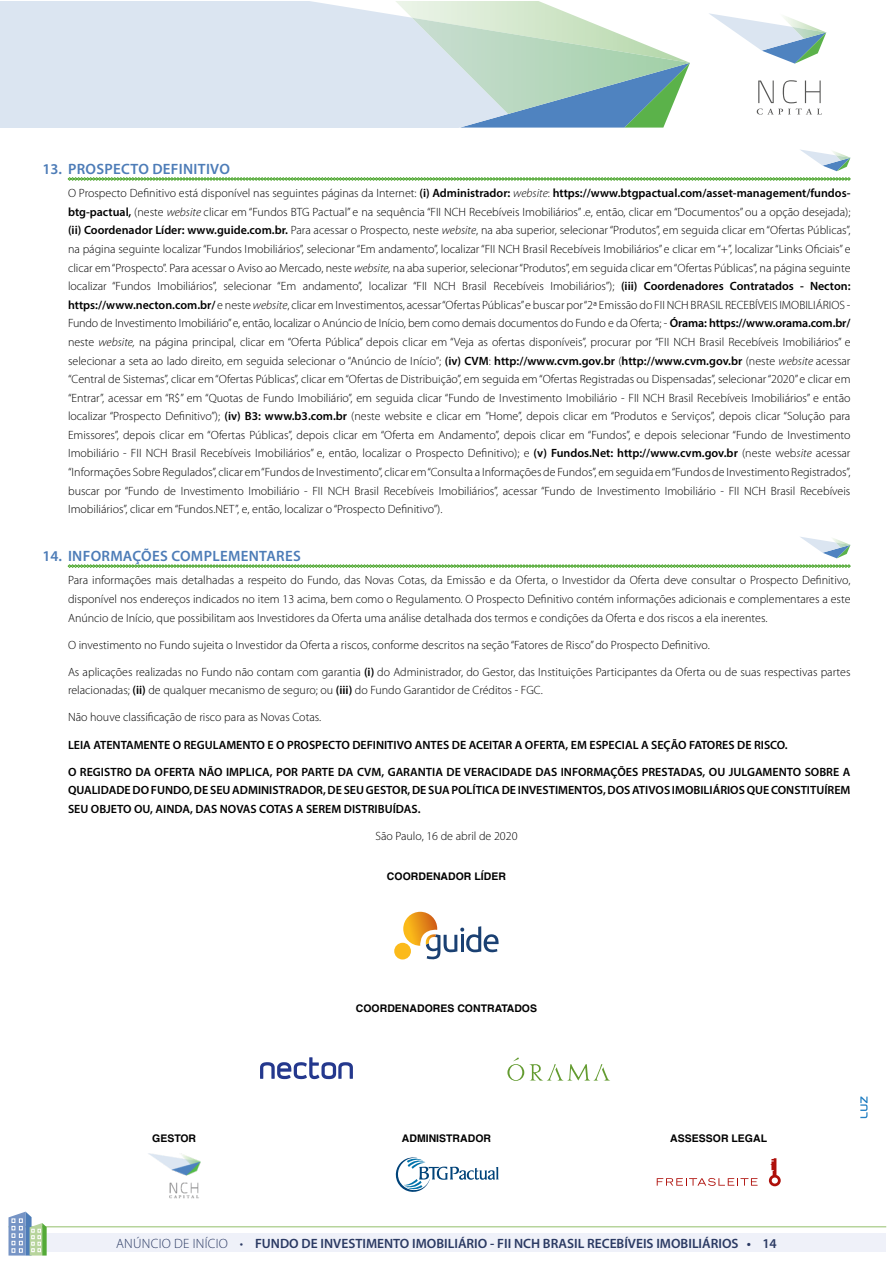
<style>
.page{position:relative;width:893px;height:1263px;background:#fff}
.page>*{position:absolute;margin:0;border:0;box-sizing:border-box;transform-origin:0 0}
.t1{font:600 15px "Myriad Pro";letter-spacing:.02em;color:#4d7cb7}
.t2{font:600 13.5px "Myriad Pro";color:#2b3a63}
.t3{font:300 12px/18.6px "Myriad Pro";color:#000;text-align:justify}
.t4{font:600 12px/18.6px "Myriad Pro";color:#000;text-align:justify}
.t5{font:700 10.5px "Helvetica";color:#000}
.s1{font-weight:600}
.s2{font-style:italic}
.s3{font-weight:300}
</style>
<div class="page">
<hr style="left:9px;top:1226px;width:877px;height:1px;background:#b7d49c">
<div style="left:31px;top:1233px;width:855px;height:19px;background:#eff1f9"></div>
<svg style="left:9px;top:1211px;width:38px;height:44px"></svg>
<svg style="left:757px;top:80px;width:65px;height:35px"></svg>
<svg style="left:709px;top:13px;width:117px;height:51px"></svg>
<div style="left:0;top:1px;width:394px;height:127px;background:#dbe5f1"></div>
<svg style="left:394px;top:1px;width:296px;height:127px"></svg>
<svg style="left:860px;top:1096px;width:7px;height:22px"></svg>
<div style="left:394px;top:943px;width:17px;height:16px;background:#fbba1a;border-radius:50%"></div>
<svg style="left:403px;top:912px;width:96px;height:48px"></svg>
<svg style="left:260px;top:1057px;width:93px;height:22px"></svg>
<svg style="left:507px;top:1057px;width:103px;height:24px"></svg>
<img style="left:148px;top:1153px;width:53px;height:46px">
<svg style="left:396px;top:1157px;width:103px;height:35px"></svg>
<svg style="left:769px;top:1158px;width:12px;height:28px"></svg>
<svg style="left:657px;top:1178px;width:101px;height:8px"></svg>
<svg style="left:68px;top:177px;width:783px;height:4px;background:#94ca82"></svg>
<svg style="left:68px;top:564px;width:783px;height:4px;background:#95ca83"></svg>
<svg style="left:800px;top:149px;width:50px;height:22px"></svg>
<svg style="left:800px;top:537px;width:50px;height:21px"></svg>
<p class="t1" style="left:43px;top:159px;width:189px">13. PROSPECTO DEFINITIVO</p>
<p class="t3" style="left:68px;top:184px;width:784px">O Prospecto Definitivo está disponível nas seguintes páginas da Internet: <span class="s1">(i) Administrador:</span> <span class="s2">website</span>: <span class="s1">https://www.btgpactual.com/asset-management/fundos&shy;btg-pactual,</span> (neste <span class="s2">website</span> clicar em “Fundos BTG Pactual” e na sequência “FII NCH Recebíveis Imobiliários” .e, então, clicar em “Documentos” ou a opção desejada); <span class="s1">(ii) Coordenador Líder: www.guide.com.br.</span> Para acessar o Prospecto, neste <span class="s2">website</span>, na aba superior, selecionar “Produtos”, em seguida clicar em “Ofertas Públicas”, na página seguinte localizar “Fundos Imobiliários”, selecionar “Em andamento”, localizar “FII NCH Brasil Recebíveis Imobiliários” e clicar em “+”, localizar “Links Oficiais” e clicar em “Prospecto”. Para acessar o Aviso ao Mercado, neste <span class="s2">website,</span> na aba superior, selecionar “Produtos”, em seguida clicar em “Ofertas Públicas”, na página seguinte localizar “Fundos Imobiliários”, selecionar “Em andamento”, localizar “FII NCH Brasil Recebíveis Imobiliários”); <span class="s1">(iii) Coordenadores Contratados - Necton: https://www.necton.com.br/</span> e neste <span class="s2">website</span>, clicar em Investimentos, acessar “Ofertas Públicas” e buscar por “2ª Emissão do FII NCH BRASIL RECEBÍVEIS IMOBILIÁRIOS - Fundo de Investimento Imobiliário” e, então, localizar o Anúncio de Início, bem como demais documentos do Fundo e da Oferta; - <span class="s1">Órama: https://www.orama.com.br/ </span>neste <span class="s2">website,</span> na página principal, clicar em “Oferta Pública” depois clicar em “Veja as ofertas disponíveis”, procurar por “FII NCH Brasil Recebíveis Imobiliários” e selecionar a seta ao lado direito, em seguida selecionar o “Anúncio de Início”; <span class="s1">(iv) CVM</span>: <span class="s1">http://www.cvm.gov.br</span> (<span class="s1">http://www.cvm.gov.br</span> (neste <span class="s2">website</span> acessar “Central de Sistemas”, clicar em “Ofertas Públicas”, clicar em “Ofertas de Distribuição”, em seguida em “Ofertas Registradas ou Dispensadas”, selecionar “2020” e clicar em “Entrar”, acessar em “R$” em “Quotas de Fundo Imobiliário”, em seguida clicar “Fundo de Investimento Imobiliário - FII NCH Brasil Recebíveis Imobiliários” e então localizar “Prospecto Definitivo”); <span class="s1">(iv) B3: www.b3.com.br</span> (neste website e clicar em ”Home”, depois clicar em “Produtos e Serviços”, depois clicar “Solução para Emissores”, depois clicar em “Ofertas Públicas”, depois clicar em “Oferta em Andamento”, depois clicar em “Fundos”, e depois selecionar “Fundo de Investimento Imobiliário - FII NCH Brasil Recebíveis Imobiliários” e, então, localizar o Prospecto Definitivo); e <span class="s1">(v) Fundos.Net: http://www.cvm.gov.br</span> (neste web<span class="s2">site</span> acessar “Informações Sobre Regulados”, clicar em “Fundos de Investimento”, clicar em “Consulta a Informações de Fundos”, em seguida em “Fundos de Investimento Registrados”, buscar por “Fundo de Investimento Imobiliário - FII NCH Brasil Recebíveis Imobiliários”, acessar “Fundo de Investimento Imobiliário - FII NCH Brasil Recebíveis Imobiliários”, clicar em “Fundos.NET”, e, então, localizar o “Prospecto Definitivo”).</p>
<p class="t1" style="left:43px;top:546px;width:260px">14. INFORMAÇÕES COMPLEMENTARES</p>
<p class="t3" style="left:68px;top:571px;width:784px">Para informações mais detalhadas a respeito do Fundo, das Novas Cotas, da Emissão e da Oferta, o Investidor da Oferta deve consultar o Prospecto Definitivo, disponível nos endereços indicados no item 13 acima, bem como o Regulamento. O Prospecto Definitivo contém informações adicionais e complementares a este Anúncio de Início, que possibilitam aos Investidores da Oferta uma análise detalhada dos termos e condições da Oferta e dos riscos a ela inerentes.</p>
<p class="t3" style="left:68px;top:636px;width:643px">O investimento no Fundo sujeita o Investidor da Oferta a riscos, conforme descritos na seção “Fatores de Risco” do Prospecto Definitivo.</p>
<p class="t3" style="left:68px;top:663px;width:784px">As aplicações realizadas no Fundo não contam com garantia <span class="s1">(i)</span> do Administrador, do Gestor, das Instituições Participantes da Oferta ou de suas respectivas partes relacionadas; <span class="s1">(ii)</span> de qualquer mecanismo de seguro; ou <span class="s1">(iii)</span> do Fundo Garantidor de Créditos - FGC.</p>
<p class="t3" style="left:68px;top:708px;width:255px">Não houve classificação de risco para as Novas Cotas.</p>
<p class="t4" style="left:68px;top:735px;width:721px">LEIA ATENTAMENTE O REGULAMENTO E O PROSPECTO DEFINITIVO ANTES DE ACEITAR A OFERTA, EM ESPECIAL A SEÇÃO FATORES DE RISCO.</p>
<p class="t4" style="left:68px;top:762px;width:784px">O REGISTRO DA OFERTA NÃO IMPLICA, POR PARTE DA CVM, GARANTIA DE VERACIDADE DAS INFORMAÇÕES PRESTADAS, OU JULGAMENTO SOBRE A QUALIDADE DO FUNDO, DE SEU ADMINISTRADOR, DE SEU GESTOR, DE SUA POLÍTICA DE INVESTIMENTOS, DOS ATIVOS IMOBILIÁRIOS QUE CONSTITUÍREM SEU OBJETO OU, AINDA, DAS NOVAS COTAS A SEREM DISTRIBUÍDAS.</p>
<p class="t3" style="left:375px;top:827px;width:144px">São Paulo, 16 de abril de 2020</p>
<p class="t5" style="left:387px;top:870px;width:120px">COORDENADOR LÍDER</p>
<p class="t5" style="left:356px;top:1002px;width:183px">COORDENADORES CONTRATADOS</p>
<p class="t5" style="left:152px;top:1132px;width:45px">GESTOR</p>
<p class="t5" style="left:402px;top:1132px;width:91px">ADMINISTRADOR</p>
<p class="t5" style="left:670px;top:1132px;width:98px">ASSESSOR LEGAL</p>
<p class="t2" style="left:116px;top:1235px;width:662px"><span class="s3">ANÚNCIO DE INÍCIO •</span> FUNDO DE INVESTIMENTO IMOBILIÁRIO - FII NCH BRASIL RECEBÍVEIS IMOBILIÁRIOS • 14</p>
</div>
